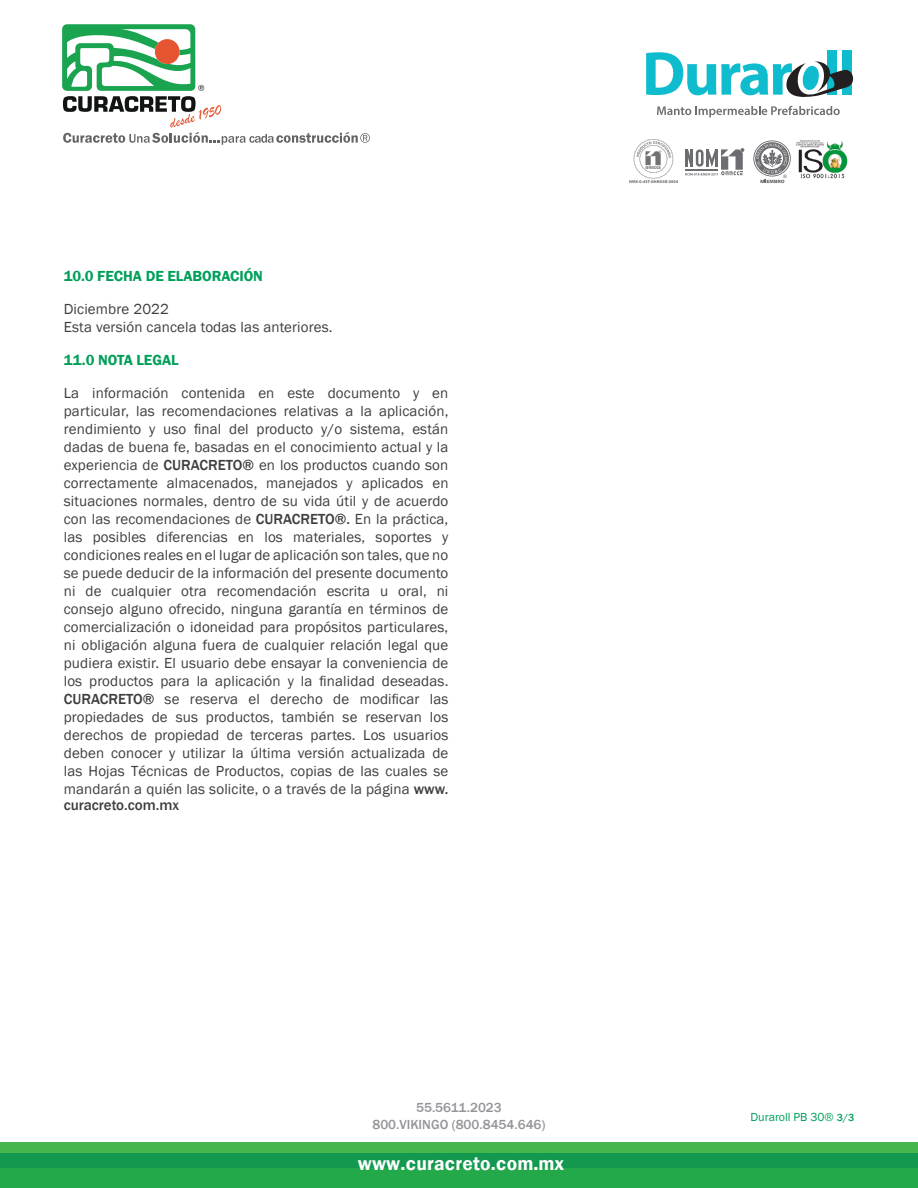
<style>
.page{position:relative;width:918px;height:1188px;background:#fff}
.page>*{position:absolute;margin:0;border:0;box-sizing:border-box;transform-origin:0 0}
.t1{font:600 19.5px "Franklin Gothic";letter-spacing:.01em;color:#fff}
.t2{font:15px/18px "Franklin Gothic";letter-spacing:.01em;color:#3e3e3f;text-align:justify}
.t3{font:600 15px "Franklin Gothic";letter-spacing:-.005em;color:#009f59}
.t4{font:500 15px "Franklin Gothic";color:#3e3e3f}
.t5{font:500 13.5px/16.2px "Franklin Gothic";color:#939598;text-align:center}
.t6{font:12px "Franklin Gothic";color:#009f59}
.s1{font-weight:500}
.s2{font-weight:500;font-size:10.5px}
</style>
<div class="page">
<svg style="left:62px;top:24px;width:308px;height:121px"></svg>
<div style="left:828px;top:50px;width:9px;height:45px;background:#0fbcce"></div>
<div style="left:843px;top:50px;width:9px;height:45px;background:#0fbcce"></div>
<svg style="left:646px;top:52px;width:208px;height:45px"></svg>
<svg style="left:657px;top:106px;width:183px;height:11px"></svg>
<div style="left:0;top:1168px;width:918px;height:20px;background:#23a949"></div>
<div style="left:0;top:1153px;width:918px;height:15px;background:#13984f"></div>
<div style="left:0;top:1143px;width:918px;height:10px;background:#45b649"></div>
<svg style="left:685px;top:148px;width:59px;height:28px"></svg>
<img style="left:796px;top:140px;width:52px;height:38px">
<svg style="left:753px;top:140px;width:38px;height:43px"></svg>
<img style="left:630px;top:139px;width:47px;height:44px">
<p class="t3" style="left:64px;top:266px;width:201px">10.0 FECHA DE ELABORACIÓN</p>
<p class="t2" style="left:64px;top:300px;width:107px">Diciembre 2022</p>
<p class="t2" style="left:64px;top:318px;width:270px">Esta versión cancela todas las anteriores.</p>
<p class="t3" style="left:64px;top:350px;width:116px">11.0 NOTA LEGAL</p>
<p class="t2" style="left:64px;top:384px;width:386px">La información contenida en este documento y en particular, las recomendaciones relativas a la aplicación, rendimiento y uso final del producto y/o sistema, están dadas de buena fe, basadas en el conocimiento actual y la experiencia de <span class="s1">CURACRETO®</span> en los productos cuando son correctamente almacenados, manejados y aplicados en situaciones normales, dentro de su vida útil y de acuerdo con las recomendaciones de <span class="s1">CURACRETO®.</span> En la práctica, las posibles diferencias en los materiales, soportes y condiciones reales en el lugar de aplicación son tales, que no se puede deducir de la información del presente documento ni de cualquier otra recomendación escrita u oral, ni consejo alguno ofrecido, ninguna garantía en términos de comercialización o idoneidad para propósitos particulares, ni obligación alguna fuera de cualquier relación legal que pudiera existir. El usuario debe ensayar la conveniencia de los productos para la aplicación y la finalidad deseadas.<br><span class="s1">CURACRETO®</span> se reserva el derecho de modificar las propiedades de sus productos, también se reservan los derechos de propiedad de terceras partes. Los usuarios deben conocer y utilizar la última versión actualizada de las Hojas Técnicas de Productos, copias de las cuales se mandarán a quién las solicite, o a través de la página <span class="s1">www.</span></p>
<p class="t4" style="left:64px;top:796px;width:117px">curacreto.com.mx</p>
<p class="t5" style="left:372px;top:1100px;width:175px">55.5611.2023<br>800.VIKINGO (800.8454.646)</p>
<h1 class="t1" style="left:358px;top:1152px;width:208px">www.curacreto.com.mx</h1>
<p class="t6" style="left:751px;top:1110px;width:105px">Duraroll PB 30® <span class="s2">3/3</span></p>
</div>
